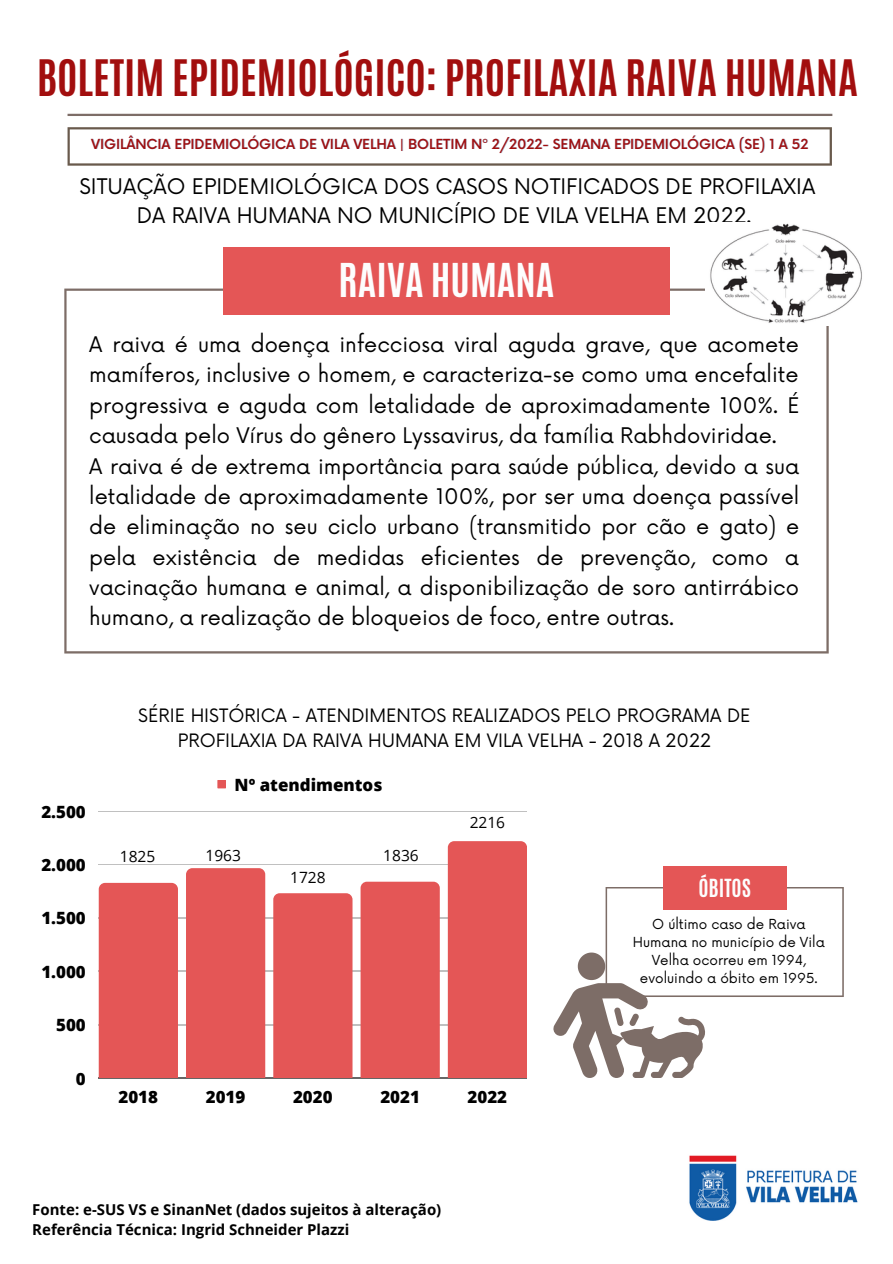
<style>
.page{position:relative;width:893px;height:1264px;background:#fff}
.page>*{position:absolute;margin:0;border:0;box-sizing:border-box;transform-origin:0 0}
.t1{font:700 42px "Antonio";color:#a20e0e}
.t2{font:700 39px "Antonio";color:#fdfdfd}
.t3{font:21px/30.3px "Now";color:#000;text-align:justify}
.t4{font:700 20.85px "Antonio";color:#fdfdfd}
.t5{font:18px/24.8px "Now";color:#000;text-align:center}
.t6{font:800 16.95px "Open Sans";color:#000}
.t7{font:15.45px "Open Sans";color:#000}
.t8{font:700 15px "Open Sans";color:#000}
.t9{font:13.5px/18px "Now";color:#000;text-align:center}
.t10{font:500 13.5px "Now";color:#a20e0e}
</style>
<div class="page">
<hr style="left:67px;top:114px;width:765px;height:2px;background:#7d6d67">
<svg style="left:64px;top:288px;width:764px;height:365px"></svg>
<div style="left:223px;top:247px;width:446px;height:68px;background:#e45656"></div>
<img style="left:689px;top:1155px;width:169px;height:64px">
<svg style="left:67px;top:127px;width:764px;height:39px"></svg>
<div style="left:662px;top:866px;width:124px;height:43px;background:#e45656"></div>
<div style="left:217px;top:779px;width:9px;height:9px;background:#e45656"></div>
<hr style="left:99px;top:810px;width:428px;height:1px;background:#000">
<hr style="left:99px;top:864px;width:428px;height:1px;background:#000">
<hr style="left:99px;top:917px;width:428px;height:1px;background:#000">
<hr style="left:99px;top:970px;width:428px;height:1px;background:#000">
<hr style="left:99px;top:1024px;width:428px;height:1px;background:#000">
<hr style="left:99px;top:1077px;width:428px;height:1px;background:#000">
<div style="left:99px;top:882px;width:79px;height:195px;background:#e45656"></div>
<div style="left:186px;top:868px;width:79px;height:209px;background:#e45656"></div>
<div style="left:273px;top:893px;width:79px;height:184px;background:#e45656"></div>
<div style="left:360px;top:881px;width:80px;height:196px;background:#e45656"></div>
<div style="left:448px;top:841px;width:79px;height:236px;background:#e45656"></div>
<svg style="left:553px;top:887px;width:290px;height:191px"></svg>
<img style="left:705px;top:223px;width:157px;height:103px">
<p class="t1" style="left:37px;top:48px;width:822px">BOLETIM EPIDEMIOLÓGICO: PROFILAXIA RAIVA HUMANA</p>
<p class="t10" style="left:91px;top:137px;width:718px">VIGILÂNCIA EPIDEMIOLÓGICA DE VILA VELHA | BOLETIM Nº 2/2022- SEMANA EPIDEMIOLÓGICA (SE) 1 A 52</p>
<p class="t3" style="left:79px;top:173px;width:737px;line-height:29.2px;text-align:center">SITUAÇÃO EPIDEMIOLÓGICA DOS CASOS NOTIFICADOS DE PROFILAXIA<br>DA RAIVA HUMANA NO MUNICÍPIO DE VILA VELHA EM 2022.</p>
<p class="t2" style="left:338px;top:253px;width:217px">RAIVA HUMANA</p>
<p class="t3" style="left:89px;top:330px;width:711px">A raiva é uma doença infecciosa viral aguda grave, que acomete mamíferos, inclusive o homem, e caracteriza-se como uma encefalite progressiva e aguda com letalidade de aproximadamente 100%. É causada pelo Vírus do gênero Lyssavirus, da família Rabhdoviridae.</p>
<p class="t3" style="left:89px;top:452px;width:711px">A raiva é de extrema importância para saúde pública, devido a sua letalidade de aproximadamente 100%, por ser uma doença passível de eliminação no seu ciclo urbano (transmitido por cão e gato) e pela existência de medidas eficientes de prevenção, como a vacinação humana e animal, a disponibilização de soro antirrábico humano, a realização de bloqueios de foco, entre outras.</p>
<p class="t5" style="left:138px;top:704px;width:614px">SÉRIE HISTÓRICA - ATENDIMENTOS REALIZADOS PELO PROGRAMA DE<br>PROFILAXIA DA RAIVA HUMANA EM VILA VELHA - 2018 A 2022</p>
<p class="t6" style="left:41px;top:799px;width:46px">2.500</p>
<p class="t6" style="left:41px;top:853px;width:46px">2.000</p>
<p class="t6" style="left:41px;top:906px;width:46px">1.500</p>
<p class="t6" style="left:41px;top:959px;width:46px">1.000</p>
<p class="t6" style="left:56px;top:1013px;width:31px">500</p>
<p class="t6" style="left:76px;top:1066px;width:11px">0</p>
<p class="t6" style="left:235px;top:772px;width:149px">Nº atendimentos</p>
<p class="t7" style="left:120px;top:846px;width:37px">1825</p>
<p class="t7" style="left:205px;top:845px;width:37px">1963</p>
<p class="t7" style="left:290px;top:866px;width:37px">1728</p>
<p class="t7" style="left:383px;top:845px;width:37px">1836</p>
<p class="t7" style="left:469px;top:811px;width:37px">2216</p>
<p class="t6" style="left:118px;top:1084px;width:41px">2018</p>
<p class="t6" style="left:206px;top:1084px;width:41px">2019</p>
<p class="t6" style="left:293px;top:1084px;width:41px">2020</p>
<p class="t6" style="left:380px;top:1084px;width:41px">2021</p>
<p class="t6" style="left:467px;top:1084px;width:41px">2022</p>
<p class="t8" style="left:32px;top:1198px;width:410px">Fonte: e-SUS VS e SinanNet (dados sujeitos à alteração)</p>
<p class="t8" style="left:32px;top:1219px;width:319px">Referência Técnica: Ingrid Schneider Plazzi</p>
<p class="t4" style="left:698px;top:873px;width:54px">ÓBITOS</p>
<p class="t9" style="left:633px;top:915px;width:193px">O último caso de Raiva<br>Humana no município de Vila<br>Velha ocorreu em 1994, evoluindo a óbito em 1995.</p>
</div>
